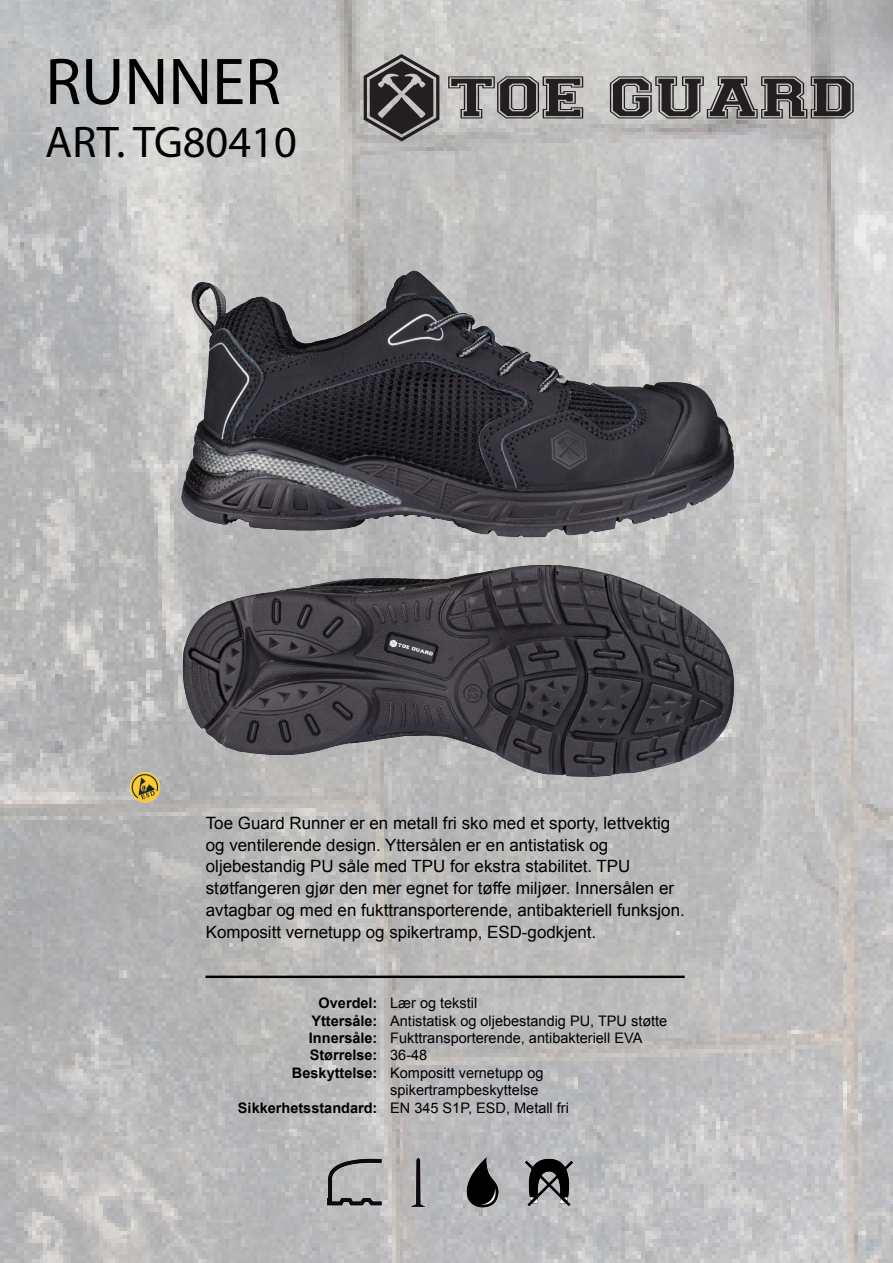
<style>
.page{position:relative;width:893px;height:1263px;background:#fff}
.page>*{position:absolute;margin:0;border:0;box-sizing:border-box;transform-origin:0 0}
.t1{font:66.75px "Myriad Pro";color:#000}
.t2{font:44.55px "Myriad Pro";color:#000}
.t3{font:16.95px/21.8px "Arial";color:#000}
.t4{font:14.55px/17.4px "Arial";color:#000}
.t5{font:700 14.55px/17.4px "Arial";color:#000;text-align:right}
</style>
<div class="page">
<img style="left:0;top:0;width:893px;height:1263px">
<svg style="left:448px;top:76px;width:135px;height:42px;background:#777574"></svg>
<svg style="left:610px;top:76px;width:244px;height:42px;background:#716e6d"></svg>
<svg style="left:364px;top:54px;width:75px;height:87px;background:#6b6868"></svg>
<img style="left:137px;top:243px;width:634px;height:311px">
<img style="left:140px;top:554px;width:627px;height:248px">
<hr style="left:205px;top:975px;width:480px;height:3px;background:#000001">
<img style="left:467px;top:1156px;width:31px;height:51px">
<img style="left:326px;top:1158px;width:56px;height:47px">
<img style="left:412px;top:1156px;width:13px;height:51px">
<img style="left:525px;top:1158px;width:49px;height:48px">
<img style="left:129px;top:771px;width:31px;height:32px">
<h1 class="t1" style="left:45px;top:40px;width:237px">RUNNER</h1>
<h2 class="t2" style="left:45px;top:115px;width:253px">ART. TG80410</h2>
<p class="t3" style="left:206px;top:812px;width:480px">Toe Guard Runner er en metall fri sko med et sporty, lettvektig og ventilerende design. Yttersålen er en antistatisk og oljebestandig PU såle med TPU for ekstra stabilitet. TPU støtfangeren gjør den mer egnet for tøffe miljøer. Innersålen er avtagbar og med en fukttransporterende, antibakteriell funksjon.<br>Kompositt vernetupp og spikertramp, ESD-godkjent.</p>
<p class="t5" style="left:292px;top:995px;width:87px">Overdel:<br>Yttersåle:<br>Innersåle:<br>Størrelse:<br>Beskyttelse:</p>
<p class="t5" style="left:238px;top:1099px;width:141px">Sikkerhetsstandard:</p>
<p class="t4" style="left:390px;top:994px;width:279px">Lær og tekstil<br>Antistatisk og oljebestandig PU, TPU støtte<br>Fukttransporterende, antibakteriell EVA<br>36-48<br>Kompositt vernetupp og spikertrampbeskyttelse<br>EN 345 S1P, ESD, Metall fri</p>
</div>
